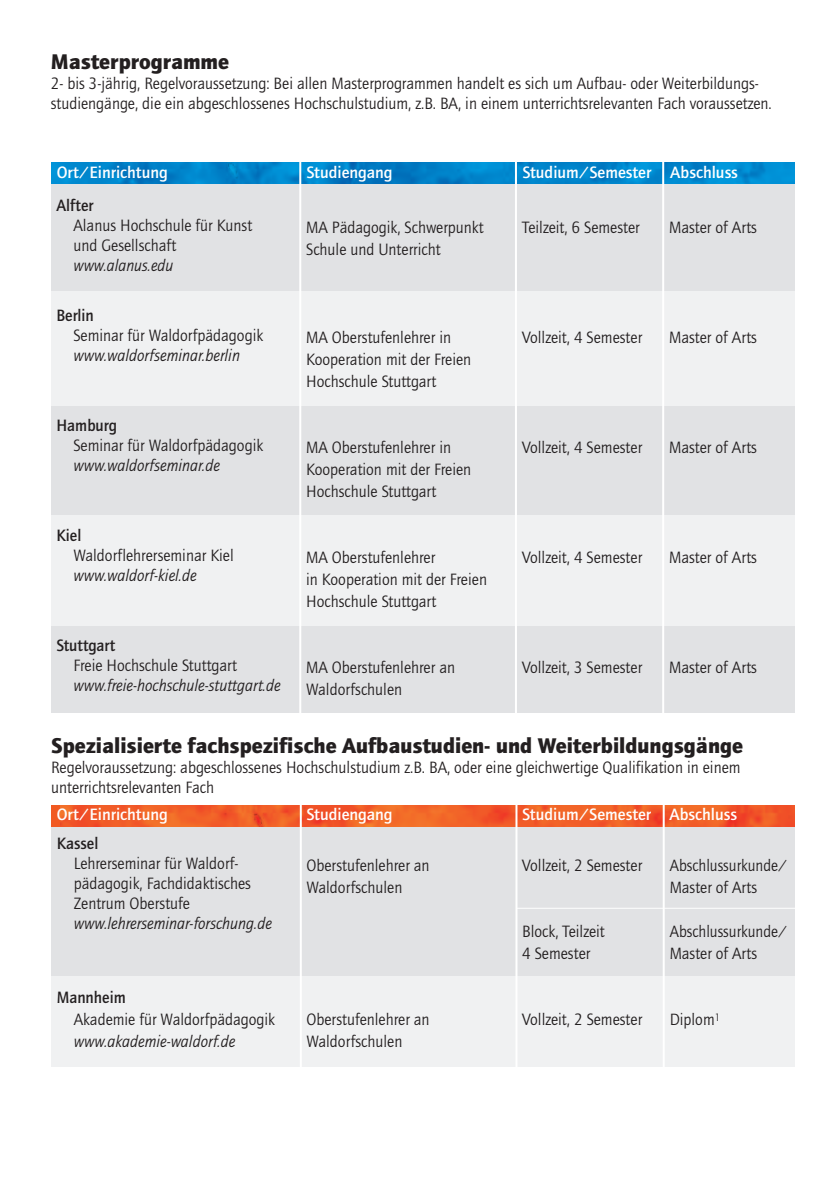
<style>
.page{position:relative;width:840px;height:1191px;background:#fff}
.page>*{position:absolute;margin:0;border:0;box-sizing:border-box;transform-origin:0 0}
.t1{font:900 22px "Quay Sans";color:#231f20}
.t2{font:17px/22px "Quay Sans";color:#231f20;scale:.95 1}
.t3{font:italic 17px "Quay Sans";color:#231f20;scale:.95 1}
.t4{font:500 17px "Quay Sans";color:#fff}
.t5{font:17px/22px "Quay Sans";color:#231f20;scale:.93 1}
.t6{font:500 17px "Quay Sans";color:#231f20;scale:.95 1}
.t7{font:italic 17px "Quay Sans";color:#231f20;scale:.94 1}
</style>
<div class="page">
<img style="left:60px;top:805px;width:734px;height:22px">
<div style="left:51px;top:928px;width:743px;height:138px;background:#f0f1f2"></div>
<img style="left:51px;top:162px;width:743px;height:22px">
<div style="left:51px;top:827px;width:743px;height:148px;background:#e1e2e4"></div>
<div style="left:51px;top:215px;width:743px;height:438px;background:#f0f1f2"></div>
<div style="left:51px;top:184px;width:743px;height:107px;background:#e1e2e4"></div>
<div style="left:51px;top:406px;width:743px;height:109px;background:#e1e2e4"></div>
<div style="left:51px;top:626px;width:743px;height:87px;background:#e1e2e4"></div>
<hr style="left:299px;top:798px;width:2px;height:288px;background:#fff">
<hr style="left:515px;top:798px;width:2px;height:290px;background:#fff">
<hr style="left:662px;top:798px;width:2px;height:288px;background:#fff">
<hr style="left:299px;top:154px;width:2px;height:574px;background:#fff">
<hr style="left:514px;top:154px;width:2px;height:575px;background:#fff">
<hr style="left:661px;top:154px;width:2px;height:577px;background:#fff">
<hr style="left:516px;top:908px;width:290px;height:1px;background:#fff">
<p class="t1" style="left:51px;top:49px;width:180px">Masterprogramme</p>
<p class="t2" style="left:51px;top:74px;width:760px;line-height:20px">2- bis 3-jährig, Regelvoraussetzung: Bei allen Masterprogrammen handelt es sich um Aufbau- oder Weiterbildungs&shy;studiengänge, die ein abgeschlossenes Hochschulstudium, z.B. BA, in einem unterrichtsrelevanten Fach voraussetzen.</p>
<p class="t4" style="left:57px;top:162px;width:112px">Ort/Einrichtung</p>
<p class="t4" style="left:306px;top:162px;width:88px">Studiengang</p>
<p class="t4" style="left:522px;top:162px;width:217px">Studium/Semester Abschluss</p>
<p class="t6" style="left:56px;top:195px;width:40px">Alfter</p>
<p class="t2" style="left:73px;top:215px;width:189px;line-height:20px">Alanus Hochschule für Kunst und Gesellschaft</p>
<p class="t7" style="left:73px;top:255px;width:108px">www.alanus.edu</p>
<p class="t6" style="left:56px;top:305px;width:41px">Berlin</p>
<p class="t2" style="left:73px;top:324px;width:201px">Seminar für Waldorfpädagogik</p>
<p class="t3" style="left:73px;top:345px;width:177px">www.waldorfseminar.berlin</p>
<p class="t6" style="left:56px;top:415px;width:65px">Hamburg</p>
<p class="t2" style="left:73px;top:434px;width:201px">Seminar für Waldorfpädagogik</p>
<p class="t3" style="left:73px;top:455px;width:156px">www.waldorfseminar.de</p>
<p class="t6" style="left:56px;top:525px;width:28px">Kiel</p>
<p class="t2" style="left:73px;top:544px;width:170px">Waldorflehrerseminar Kiel</p>
<p class="t3" style="left:73px;top:565px;width:131px">www.waldorf-kiel.de</p>
<p class="t6" style="left:56px;top:635px;width:63px">Stuttgart</p>
<p class="t2" style="left:73px;top:654px;width:173px">Freie Hochschule Stuttgart</p>
<p class="t3" style="left:73px;top:675px;width:219px">www.freie-hochschule-stuttgart.de</p>
<p class="t2" style="left:306px;top:216px;width:188px">MA Pädagogik, Schwerpunkt<br>Schule und Unterricht</p>
<p class="t2" style="left:306px;top:326px;width:175px">MA Oberstufenlehrer in<br>Kooperation mit der Freien<br>Hochschule Stuttgart</p>
<p class="t2" style="left:306px;top:436px;width:175px">MA Oberstufenlehrer in<br>Kooperation mit der Freien<br>Hochschule Stuttgart</p>
<p class="t2" style="left:306px;top:546px;width:192px">MA Oberstufenlehrer<br>in Kooperation mit der Freien<br>Hochschule Stuttgart</p>
<p class="t2" style="left:306px;top:656px;width:158px">MA Oberstufenlehrer an<br>Waldorfschulen</p>
<p class="t2" style="left:522px;top:216px;width:125px">Teilzeit, 6 Semester</p>
<p class="t2" style="left:668px;top:216px;width:94px">Master of Arts</p>
<p class="t2" style="left:522px;top:326px;width:128px">Vollzeit, 4 Semester</p>
<p class="t2" style="left:668px;top:326px;width:94px">Master of Arts</p>
<p class="t2" style="left:522px;top:436px;width:128px">Vollzeit, 4 Semester</p>
<p class="t2" style="left:668px;top:436px;width:94px">Master of Arts</p>
<p class="t2" style="left:522px;top:546px;width:128px">Vollzeit, 4 Semester</p>
<p class="t2" style="left:668px;top:546px;width:94px">Master of Arts</p>
<p class="t2" style="left:522px;top:656px;width:128px">Vollzeit, 3 Semester</p>
<p class="t2" style="left:668px;top:656px;width:94px">Master of Arts</p>
<p class="t1" style="left:51px;top:732px;width:693px">Spezialisierte fachspezifische Aufbaustudien- und Weiterbildungsgänge</p>
<p class="t2" style="left:51px;top:757px;width:726px;line-height:20px">Regelvoraussetzung: abgeschlossenes Hochschulstudium z.B. BA, oder eine gleichwertige Qualifikation in einem unterrichtsrelevanten Fach</p>
<p class="t4" style="left:57px;top:804px;width:112px">Ort/Einrichtung</p>
<p class="t4" style="left:306px;top:804px;width:88px">Studiengang</p>
<p class="t4" style="left:522px;top:804px;width:216px">Studium/Semester Abschluss</p>
<p class="t6" style="left:57px;top:833px;width:45px">Kassel</p>
<p class="t2" style="left:74px;top:853px;width:188px;line-height:20px">Lehrerseminar für Waldorf&shy;pädagogik, Fachdidaktisches<br>Zentrum Oberstufe</p>
<p class="t3" style="left:74px;top:913px;width:210px">www.lehrerseminar-forschung.de</p>
<p class="t6" style="left:57px;top:987px;width:74px">Mannheim</p>
<p class="t2" style="left:74px;top:1008px;width:213px">Akademie für Waldorfpädagogik</p>
<p class="t3" style="left:74px;top:1031px;width:171px">www.akademie-waldorf.de</p>
<p class="t2" style="left:306px;top:854px;width:131px">Oberstufenlehrer an<br>Waldorfschulen</p>
<p class="t2" style="left:306px;top:1008px;width:131px">Oberstufenlehrer an<br>Waldorfschulen</p>
<p class="t2" style="left:522px;top:854px;width:128px">Vollzeit, 2 Semester</p>
<p class="t2" style="left:522px;top:920px;width:88px">Block, Teilzeit<br>4 Semester</p>
<p class="t2" style="left:522px;top:1008px;width:128px">Vollzeit, 2 Semester</p>
<p class="t5" style="left:669px;top:854px;width:128px">Abschlussurkunde/<br>Master of Arts</p>
<p class="t5" style="left:669px;top:920px;width:128px">Abschlussurkunde/<br>Master of Arts</p>
<p class="t2" style="left:669px;top:1008px;width:55px">Diplom<sup>1</sup></p>
</div>
